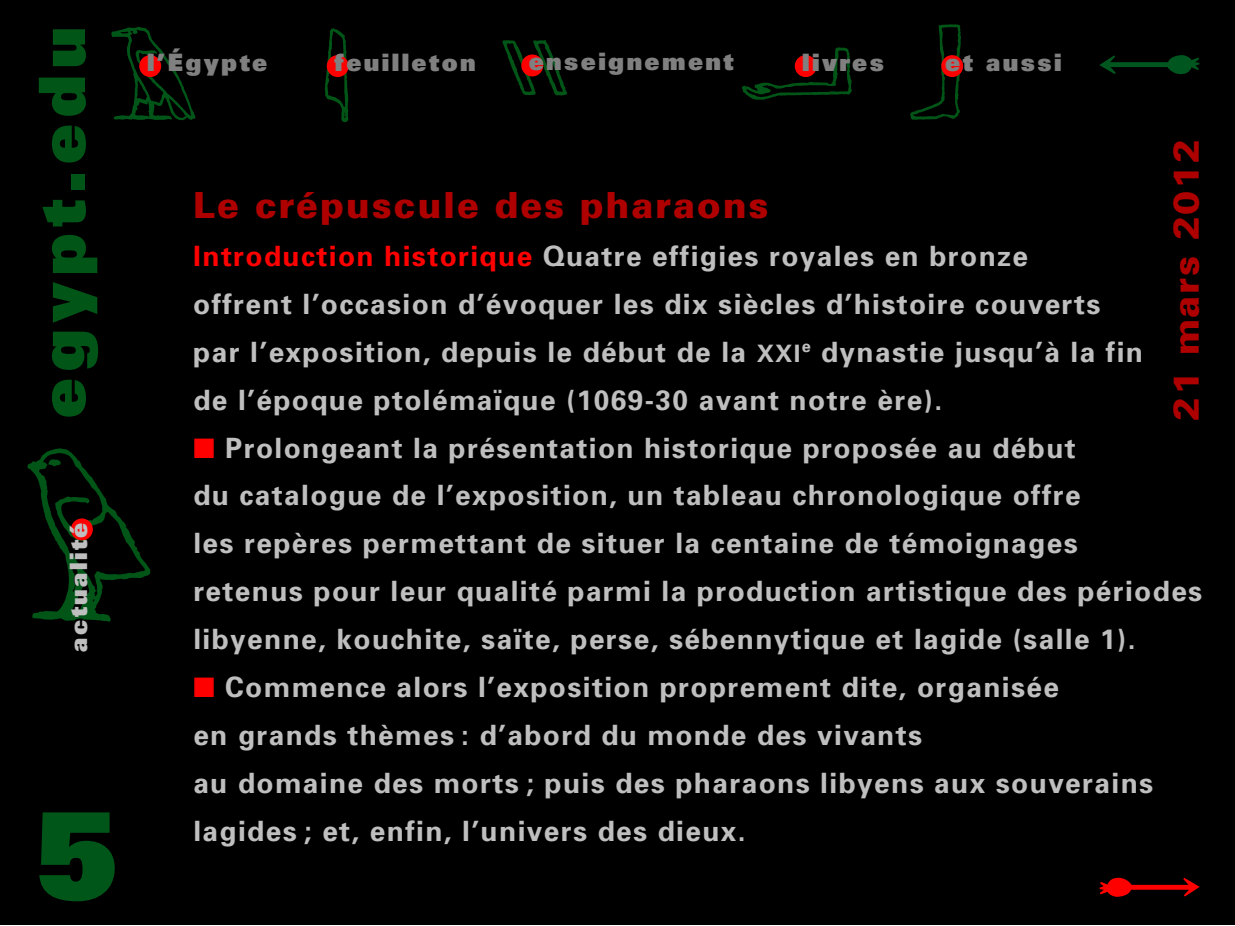
<style>
.page{position:relative;width:1235px;height:926px;background:#fff}
.page>*{position:absolute;margin:0;border:0;box-sizing:border-box;transform-origin:0 0}
.t1{font:900 120px "Univers";color:#005618}
.t2{font:900 64px "Univers";letter-spacing:.1em;color:#005517}
.t3{font:900 36px "Univers";letter-spacing:.05em;color:#af0000}
.t4{font:700 28px/48px "Univers";letter-spacing:.05em;color:#bfbfbf}
.t5{font:900 24px "Univers";letter-spacing:.1em;color:#808080}
.t6{font:900 24px "Univers";letter-spacing:.1em;color:#bfbfbf}
.s1{color:#f00}
.s2{font-size:24px}
</style>
<div class="page">
<div style="left:1px;top:0;width:1234px;height:925px;background:#000"></div>
<svg style="left:111px;top:26px;width:84px;height:94px"></svg>
<svg style="left:324px;top:28px;width:24px;height:94px"></svg>
<div style="left:139px;top:55px;width:22px;height:22px;background:#f00;border-radius:50%"></div>
<div style="left:327px;top:55px;width:22px;height:22px;background:#f00;border-radius:50%"></div>
<svg style="left:742px;top:47px;width:110px;height:53px"></svg>
<div style="left:795px;top:55px;width:21px;height:22px;background:#f00;border-radius:50%"></div>
<svg style="left:910px;top:24px;width:51px;height:96px"></svg>
<div style="left:941px;top:55px;width:22px;height:22px;background:#f00;border-radius:50%"></div>
<svg style="left:502px;top:40px;width:65px;height:56px"></svg>
<div style="left:521px;top:55px;width:22px;height:21px;background:#f00;border-radius:50%"></div>
<svg style="left:28px;top:448px;width:123px;height:174px"></svg>
<div style="left:71px;top:518px;width:22px;height:22px;background:#f00;border-radius:50%"></div>
<svg style="left:1099px;top:55px;width:100px;height:19px"></svg>
<svg style="left:1099px;top:878px;width:100px;height:19px"></svg>
<h2 class="t2" style="left:20px;top:418px;width:393px;rotate:-90deg">egypt.edu</h2>
<p class="t6" style="left:63px;top:652px;width:130px;rotate:-90deg">actualité</p>
<h1 class="t1" style="left:35px;top:777px;width:86px">5</h1>
<p class="t5" style="left:147px;top:47px;width:122px">l’Égypte</p>
<p class="t5" style="left:335px;top:47px;width:143px">feuilleton</p>
<p class="t5" style="left:529px;top:46px;width:207px">enseignement</p>
<p class="t5" style="left:802px;top:47px;width:83px">livres</p>
<p class="t5" style="left:945px;top:47px;width:118px">et aussi</p>
<p class="t3" style="left:1163px;top:421px;width:283px;rotate:-90deg">21 mars 2012</p>
<p class="t3" style="left:193px;top:182px;width:577px">Le crépuscule des pharaons</p>
<p class="t4" style="left:193px;top:232px;width:951px"><span class="s1">Introduction historique</span> Quatre effigies royales en bronze<br>offrent l’occasion d’évoquer les dix siècles d’histoire couverts par l’exposition, depuis le début de la <span class="s2">XXI</span><sup>e</sup> dynastie jusqu’à la fin de l’époque ptolémaïque (1069-30 avant notre ère).</p>
<p class="t4" style="left:193px;top:424px;width:1010px"><span class="s1">■</span> Prolongeant la présentation historique proposée au début<br>du catalogue de l’exposition, un tableau chronologique offre<br>les repères permettant de situer la centaine de témoignages<br>retenus pour leur qualité parmi la production artistique des périodes libyenne, kouchite, saïte, perse, sébennytique et lagide (salle 1).</p>
<p class="t4" style="left:193px;top:664px;width:961px"><span class="s1">■</span> Commence alors l’exposition proprement dite, organisée<br>en grands thèmes : d’abord du monde des vivants<br>au domaine des morts ; puis des pharaons libyens aux souverains lagides ; et, enfin, l’univers des dieux.</p>
</div>
